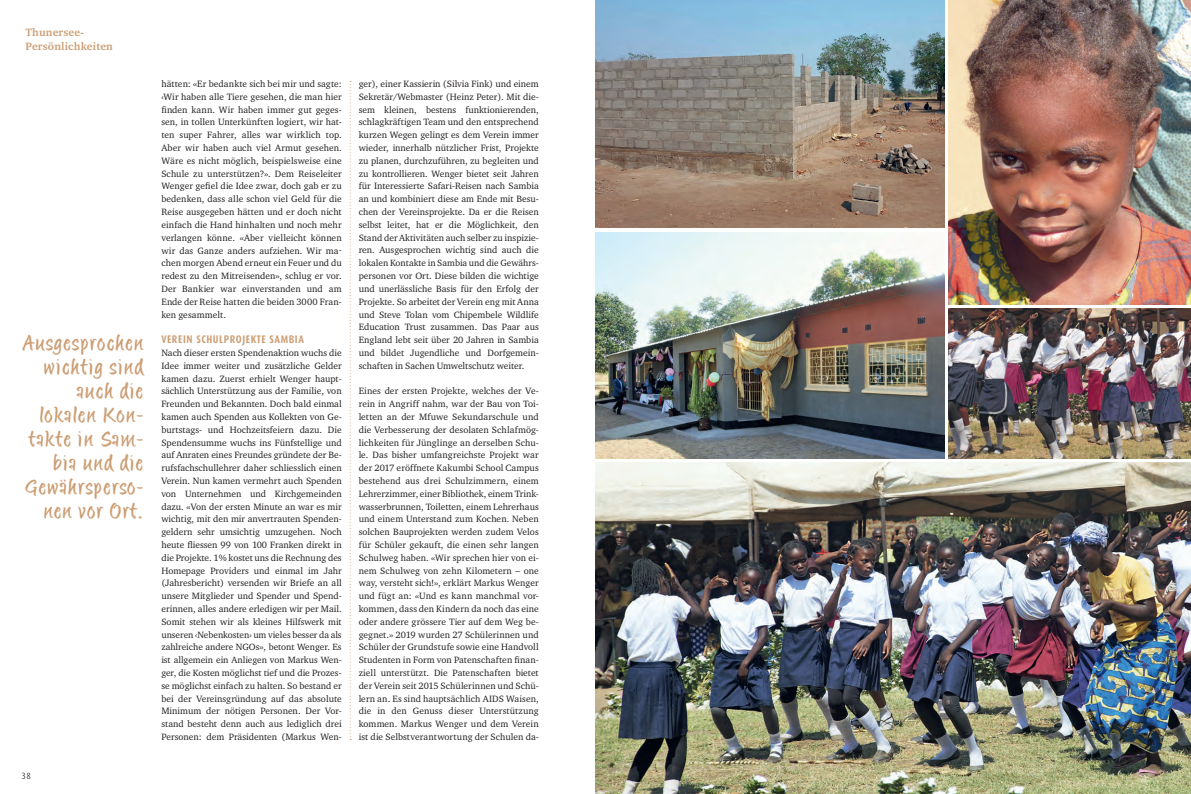
<style>
.page{position:relative;width:1191px;height:794px;background:#fff}
.page>*{position:absolute;margin:0;border:0;box-sizing:border-box;transform-origin:0 0}
.t1{font:20px/24px "Matthia LL";letter-spacing:.05em;color:#cc9e74;text-align:right;scale:1.1 1}
.t2{font:700 11px/13.5px "Charter ITC";letter-spacing:.015em;color:#cc9e74}
.t3{font:700 11px "Dax";letter-spacing:.05em;color:#cc9e74}
.t4{font:9.4px/12.8px "Charter ITC";color:#231f20;text-align:justify}
.t5{font:9.3px/12.8px "Charter ITC";color:#231f20;text-align:justify}
.t6{font:300 9px "Dax";color:#231f20;scale:1.1 1}
.s1{font-size:9.3px}
</style>
<div class="page">
<img style="left:595px;top:0;width:349px;height:228px">
<img style="left:595px;top:232px;width:349px;height:226px">
<img style="left:595px;top:462px;width:596px;height:332px">
<svg style="left:350px;top:81px;width:1px;height:659px"></svg>
<img style="left:948px;top:0;width:243px;height:305px">
<img style="left:948px;top:309px;width:243px;height:149px">
<p class="t2" style="left:26px;top:25px;width:89px">Thunersee-<br>Persönlichkeiten</p>
<h1 class="t1" style="left:23px;top:331px;width:111px">Ausgesprochen wichtig sind auch die lokalen Kon&shy;takte in Sam&shy;bia und die<br>Gewährsperso&shy;nen vor Ort.</h1>
<p class="t6" style="left:21px;top:770px;width:10px">38</p>
<p class="t4" style="left:161px;top:77px;width:182px">hätten: «Er bedankte sich bei mir und sagte: ‹Wir haben alle Tiere gesehen, die man hier finden kann. Wir haben immer gut geges&shy;sen, in tollen Unterkünften logiert, wir hat&shy;ten super Fahrer, alles war wirklich top.<br>Aber wir haben auch viel Armut gesehen.<br>Wäre es nicht möglich, beispielsweise eine Schule zu unterstützen?». Dem Reiseleiter Wenger gefiel die Idee zwar, doch gab er zu bedenken, dass alle schon viel Geld für die Reise ausgegeben hätten und er doch nicht einfach die Hand hinhalten und noch mehr verlangen könne. «Aber vielleicht können wir das Ganze anders aufziehen. Wir ma&shy;chen morgen Abend erneut ein Feuer und du redest zu den Mitreisenden», schlug er vor.<br>Der Bankier war einverstanden und am Ende der Reise hatten die beiden 3000 Fran&shy;ken gesammelt.</p>
<p class="t3" style="left:161px;top:333px;width:144px">VEREIN SCHULPROJEKTE SAMBIA</p>
<p class="t4" style="left:161px;top:346px;width:182px">Nach dieser ersten Spendenaktion wuchs die Idee immer weiter und zusätzliche Gelder kamen dazu. Zuerst erhielt Wenger haupt&shy;sächlich Unterstützung aus der Familie, von Freunden und Bekannten. Doch bald einmal kamen auch Spenden aus Kollekten von Ge&shy;burtstags- und Hochzeitsfeiern dazu. Die Spendensumme wuchs ins Fünfstellige und auf Anraten eines Freundes gründete der Be&shy;rufsfachschullehrer daher schliesslich einen Verein. Nun kamen vermehrt auch Spenden von Unternehmen und Kirchgemeinden dazu. «Von der ersten Minute an war es mir wichtig, mit den mir anvertrauten Spenden&shy;geldern sehr umsichtig umzugehen. Noch heute fliessen 99 von 100 Franken direkt in die Projekte. 1% kostet uns die Rechnung des Homepage Providers und einmal im Jahr (Jahresbericht) versenden wir Briefe an all unsere Mitglieder und Spender und Spend&shy;erinnen, alles andere erledigen wir per Mail.<br>Somit stehen wir als kleines <span class="s1">Hilfswerk mit</span></p>
<p class="t5" style="left:161px;top:628px;width:182px">unseren ‹Nebenkosten› um vieles besser da als zahlreiche andere NGOs», betont Wenger. Es ist allgemein ein Anliegen von Markus Wen-</p>
<p class="t4" style="left:161px;top:666px;width:182px"><span class="s1">ger, die Kosten</span> möglichst tief und die Prozes&shy;se möglichst einfach zu halten. So bestand er bei der Vereinsgründung auf das absolute Minimum der nötigen Personen. Der Vor&shy;stand besteht denn auch aus lediglich drei Personen: dem Präsidenten (Markus Wen-</p>
<p class="t4" style="left:359px;top:77px;width:182px">ger), einer Kassierin (Silvia Fink) und einem Sekretär/Webmaster (Heinz Peter). Mit die&shy;sem kleinen, bestens funktionierenden, schlagkräftigen Team und den entsprechend kurzen Wegen gelingt es dem Verein immer wieder, innerhalb nützlicher Frist, Projekte zu planen, durchzuführen, zu begleiten und zu kontrollieren. Wenger bietet seit Jahren für Interessierte Safari-Reisen nach Sambia an und kombiniert diese am Ende mit Besu&shy;chen der Vereinsprojekte. Da er die Reisen selbst leitet, hat er die Möglichkeit, den Stand der Aktivitäten auch selber zu inspizie&shy;ren. Ausgesprochen wichtig sind auch die</p>
<p class="t5" style="left:359px;top:256px;width:181px">lokalen Kontakte in Sambia und die Gewährs-</p>
<p class="t4" style="left:359px;top:269px;width:182px">personen vor Ort. Diese bilden die wichtige und unerlässliche Basis für den Erfolg der Projekte. So arbeitet der Verein eng mit Anna und Steve Tolan vom Chipembele Wildlife Education Trust zusammen. Das Paar aus England lebt seit über 20 Jahren in Sambia und bildet Jugendliche und Dorfgemein&shy;schaften in Sachen Umweltschutz weiter.</p>
<p class="t4" style="left:359px;top:384px;width:182px">Eines der ersten Projekte, welches der Ve&shy;rein in Angriff nahm, war der Bau von Toi&shy;letten an der Mfuwe Sekundarschule und die Verbesserung der desolaten Schlafmög&shy;lichkeiten für Jünglinge an derselben Schu&shy;le. Das bisher umfangreichste Projekt war der 2017 eröffnete Kakumbi School Campus bestehend aus drei Schulzimmern, einem Lehrerzimmer, einer Bibliothek, einem Trink&shy;wasserbrunnen, Toiletten, einem Lehrerhaus und einem Unterstand zum Kochen. Neben solchen Bauprojekten werden zudem Velos für Schüler gekauft, die einen sehr langen Schulweg haben. «Wir sprechen hier von ei&shy;nem Schulweg von zehn Kilometern – one way, versteht sich!», erklärt Markus Wenger und fügt an: «Und es kann manchmal vor&shy;kommen, dass den Kindern da noch das eine oder andere grössere Tier auf dem Weg be&shy;gegnet.» 2019 wurden 27 Schülerinnen und Schüler der Grundstufe sowie eine Handvoll Studenten in Form von Patenschaften finan&shy;ziell unterstützt. Die Patenschaften bietet der Verein seit 2015 Schülerinnen und Schü&shy;lern an. Es sind hauptsächlich AIDS Waisen, die in den Genuss dieser Unterstützung kommen. Markus Wenger und dem Verein ist die Selbstverantwortung der Schulen da-</p>
</div>
